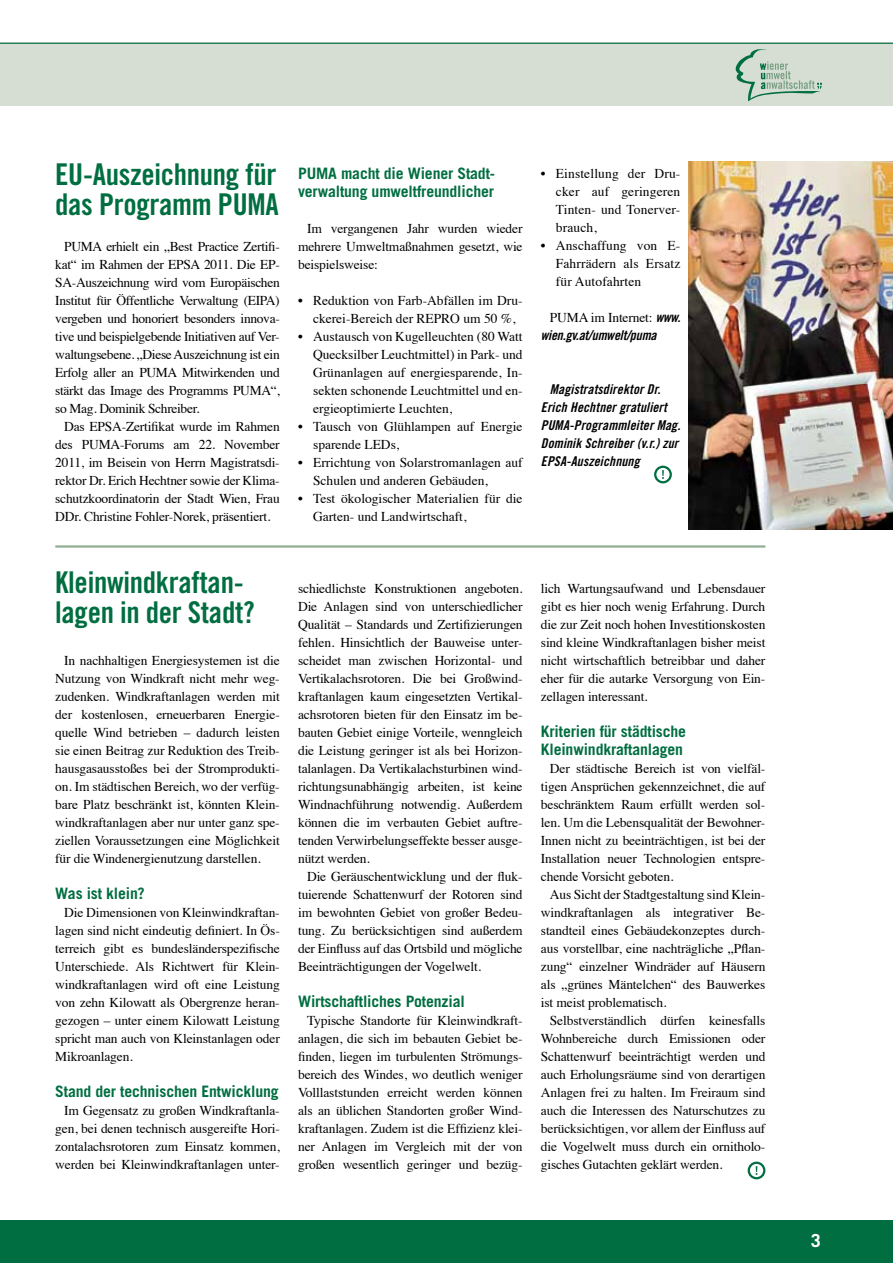
<style>
.page{position:relative;width:893px;height:1263px;background:#fff}
.page>*{position:absolute;margin:0;border:0;box-sizing:border-box;transform-origin:0 0}
.t1{font:30px/30px "Trade Gothic Bold Cond Twenty";letter-spacing:-.01em;color:#006e41}
.t2{font:700 18px "Trade Gothic";color:#fff}
.t3{font:700 15.75px/18px "Trade Gothic";letter-spacing:-.01em;color:#006e41}
.t4{font:13.5px/18px "Times";letter-spacing:-.01em;color:#000;text-align:justify}
.t5{font:13.5px/18px "Trade Gothic Bold Cond Twenty Obl";letter-spacing:.01em;color:#000}
.t6{font:13.5px "Trade Gothic Bold Cond Twenty Obl";letter-spacing:-.01em;color:#000}
.s1{font-family:"Trade Gothic Bold Cond Twenty Obl"}
</style>
<div class="page">
<div style="left:0;top:1220px;width:893px;height:43px;background:#006e41"></div>
<div style="left:0;top:43px;width:893px;height:63px;background:#d6ded4"></div>
<hr style="left:0;top:43px;width:893px;height:1px;background:#006e41">
<svg style="left:736px;top:49px;width:86px;height:52px"></svg>
<hr style="left:55px;top:545px;width:710px;height:3px;background:#91ae94">
<svg style="left:749px;top:1163px;width:15px;height:15px"></svg>
<div style="left:748px;top:1161px;width:17px;height:18px;border:2px solid #006e41;border-radius:50%"></div>
<div style="left:654px;top:466px;width:18px;height:17px;border:2px solid #006e41;border-radius:50%"></div>
<svg style="left:662px;top:470px;width:2px;height:9px"></svg>
<img style="left:689px;top:162px;width:204px;height:367px">
<h1 class="t1" style="left:55px;top:159px;width:225px">EU-Auszeichnung für das Programm PUMA</h1>
<p class="t4" style="left:55px;top:236px;width:226px;text-indent:9px">PUMA erhielt ein „Best Practice Zertifi&shy;kat“ im Rahmen der EPSA 2011. Die EP-SA-Auszeichnung wird vom Europäischen Institut für Öffentliche Verwaltung (EIPA) vergeben und honoriert besonders innova&shy;tive und beispielgebende Initiativen auf Ver&shy;waltungsebene. „Diese Auszeichnung ist ein Erfolg aller an PUMA Mitwirkenden und stärkt das Image des Programms PUMA“, so Mag. Dominik Schreiber.</p>
<p class="t4" style="left:55px;top:416px;width:226px;text-indent:9px">Das EPSA-Zertifikat wurde im Rahmen des PUMA-Forums am 22. November 2011, im Beisein von Herrn Magistratsdi&shy;rektor Dr. Erich Hechtner sowie der Klima&shy;schutzkoordinatorin der Stadt Wien, Frau DDr. Christine Fohler-Norek, präsentiert.</p>
<p class="t3" style="left:298px;top:164px;width:199px">PUMA macht die Wiener Stadt&shy;verwaltung umweltfreundlicher</p>
<p class="t4" style="left:298px;top:218px;width:226px;text-indent:9px">Im vergangenen Jahr wurden wieder mehrere Umweltmaßnahmen gesetzt, wie beispielsweise:</p>
<p class="t4" style="left:298px;top:290px;width:226px;text-align:center">• Reduktion von Farb-Abfällen im Dru&shy;ckerei-Bereich der REPRO um 50 %,</p>
<p class="t4" style="left:313px;top:326px;width:211px;text-indent:-15px">• Austausch von Kugelleuchten (80 Watt Quecksilber Leuchtmittel) in Park- und Grünanlagen auf energiesparende, In&shy;sekten schonende Leuchtmittel und en&shy;ergieoptimierte Leuchten,</p>
<p class="t4" style="left:313px;top:416px;width:211px;text-indent:-15px">• Tausch von Glühlampen auf Energie sparende LEDs,</p>
<p class="t4" style="left:313px;top:452px;width:211px;text-indent:-15px">• Errichtung von Solarstromanlagen auf<br>Schulen und anderen Gebäuden,</p>
<p class="t4" style="left:313px;top:488px;width:211px;text-indent:-15px">• Test ökologischer Materialien für die<br>Garten- und Landwirtschaft,</p>
<p class="t4" style="left:556px;top:164px;width:126px;text-indent:-15px">• Einstellung der Dru&shy;cker auf geringeren Tinten- und Tonerver&shy;brauch,</p>
<p class="t4" style="left:556px;top:236px;width:126px;text-indent:-15px">• Anschaffung von E-Fahrrädern als Ersatz für Autofahrten</p>
<p class="t4" style="left:550px;top:308px;width:132px">PUMA im Internet: <span class="s1">www.</span></p>
<p class="t6" style="left:541px;top:327px;width:117px">wien.gv.at/umwelt/puma</p>
<p class="t5" style="left:541px;top:381px;width:141px;text-indent:9px">Magistratsdirektor Dr.<br>Erich Hechtner gratuliert<br>PUMA-Programmleiter Mag.<br>Dominik Schreiber (v.r.) zur<br>EPSA-Auszeichnung</p>
<h1 class="t1" style="left:55px;top:567px;width:201px">Kleinwindkraftan&shy;lagen in der Stadt?</h1>
<p class="t4" style="left:55px;top:650px;width:226px;text-indent:9px">In nachhaltigen Energiesystemen ist die Nutzung von Windkraft nicht mehr weg&shy;zudenken. Windkraftanlagen werden mit der kostenlosen, erneuerbaren Energie&shy;quelle Wind betrieben – dadurch leisten sie einen Beitrag zur Reduktion des Treib&shy;hausgasausstoßes bei der Stromprodukti&shy;on. Im städtischen Bereich, wo der verfüg&shy;bare Platz beschränkt ist, könnten Klein&shy;windkraftanlagen aber nur unter ganz spe&shy;ziellen Voraussetzungen eine Möglichkeit für die Windenergienutzung darstellen.</p>
<p class="t3" style="left:55px;top:884px;width:91px">Was ist klein?</p>
<p class="t4" style="left:55px;top:902px;width:226px;text-indent:9px">Die Dimensionen von Kleinwindkraftan&shy;lagen sind nicht eindeutig definiert. In Ös&shy;terreich gibt es bundesländerspezifische Unterschiede. Als Richtwert für Klein&shy;windkraftanlagen wird oft eine Leistung von zehn Kilowatt als Obergrenze heran&shy;gezogen – unter einem Kilowatt Leistung spricht man auch von Kleinstanlagen oder Mikroanlagen.</p>
<p class="t3" style="left:55px;top:1082px;width:225px">Stand der technischen Entwicklung</p>
<p class="t4" style="left:55px;top:1100px;width:226px;text-indent:9px">Im Gegensatz zu großen Windkraftanla&shy;gen, bei denen technisch ausgereifte Hori&shy;zontalachsrotoren zum Einsatz kommen, werden bei Kleinwindkraftanlagen unter-</p>
<p class="t4" style="left:298px;top:578px;width:226px">schiedlichste Konstruktionen angeboten.<br>Die Anlagen sind von unterschiedlicher Qualität – Standards und Zertifizierungen fehlen. Hinsichtlich der Bauweise unter&shy;scheidet man zwischen Horizontal- und Vertikalachsrotoren. Die bei Großwind&shy;kraftanlagen kaum eingesetzten Vertikal&shy;achsrotoren bieten für den Einsatz im be&shy;bauten Gebiet einige Vorteile, wenngleich die Leistung geringer ist als bei Horizon&shy;talanlagen. Da Vertikalachsturbinen wind&shy;richtungsunabhängig arbeiten, ist keine Windnachführung notwendig. Außerdem können die im verbauten Gebiet auftre&shy;tenden Verwirbelungseffekte besser ausge&shy;nützt werden.</p>
<p class="t4" style="left:298px;top:866px;width:226px;text-indent:9px">Die Geräuschentwicklung und der fluk&shy;tuierende Schattenwurf der Rotoren sind im bewohnten Gebiet von großer Bedeu&shy;tung. Zu berücksichtigen sind außerdem der Einfluss auf das Ortsbild und mögliche Beeinträchtigungen der Vogelwelt.</p>
<p class="t3" style="left:298px;top:992px;width:168px">Wirtschaftliches Potenzial</p>
<p class="t4" style="left:298px;top:1010px;width:226px;text-indent:9px">Typische Standorte für Kleinwindkraft&shy;anlagen, die sich im bebauten Gebiet be&shy;finden, liegen im turbulenten Strömungs&shy;bereich des Windes, wo deutlich weniger Volllaststunden erreicht werden können als an üblichen Standorten großer Wind&shy;kraftanlagen. Zudem ist die Effizienz klei&shy;ner Anlagen im Vergleich mit der von großen wesentlich geringer und bezüg-</p>
<p class="t4" style="left:541px;top:578px;width:226px">lich Wartungsaufwand und Lebensdauer gibt es hier noch wenig Erfahrung. Durch die zur Zeit noch hohen Investitionskosten sind kleine Windkraftanlagen bisher meist nicht wirtschaftlich betreibbar und daher eher für die autarke Versorgung von Ein&shy;zellagen interessant.</p>
<p class="t3" style="left:541px;top:722px;width:147px">Kriterien für städtische<br>Kleinwindkraftanlagen</p>
<p class="t4" style="left:541px;top:758px;width:226px;text-indent:9px">Der städtische Bereich ist von vielfäl&shy;tigen Ansprüchen gekennzeichnet, die auf beschränktem Raum erfüllt werden sol&shy;len. Um die Lebensqualität der Bewohner-Innen nicht zu beeinträchtigen, ist bei der Installation neuer Technologien entspre&shy;chende Vorsicht geboten.</p>
<p class="t4" style="left:541px;top:884px;width:226px;text-indent:9px">Aus Sicht der Stadtgestaltung sind Klein&shy;windkraftanlagen als integrativer Be&shy;standteil eines Gebäudekonzeptes durch&shy;aus vorstellbar, eine nachträgliche „Pflan&shy;zung“ einzelner Windräder auf Häusern als „grünes Mäntelchen“ des Bauwerkes ist meist problematisch.</p>
<p class="t4" style="left:541px;top:1010px;width:226px;text-indent:9px">Selbstverständlich dürfen keinesfalls Wohnbereiche durch Emissionen oder Schattenwurf beeinträchtigt werden und auch Erholungsräume sind von derartigen Anlagen frei zu halten. Im Freiraum sind auch die Interessen des Naturschutzes zu berücksichtigen, vor allem der Einfluss auf die Vogelwelt muss durch ein ornitholo&shy;gisches Gutachten geklärt werden.</p>
<h2 class="t2" style="left:811px;top:1229px;width:12px">3</h2>
</div>
